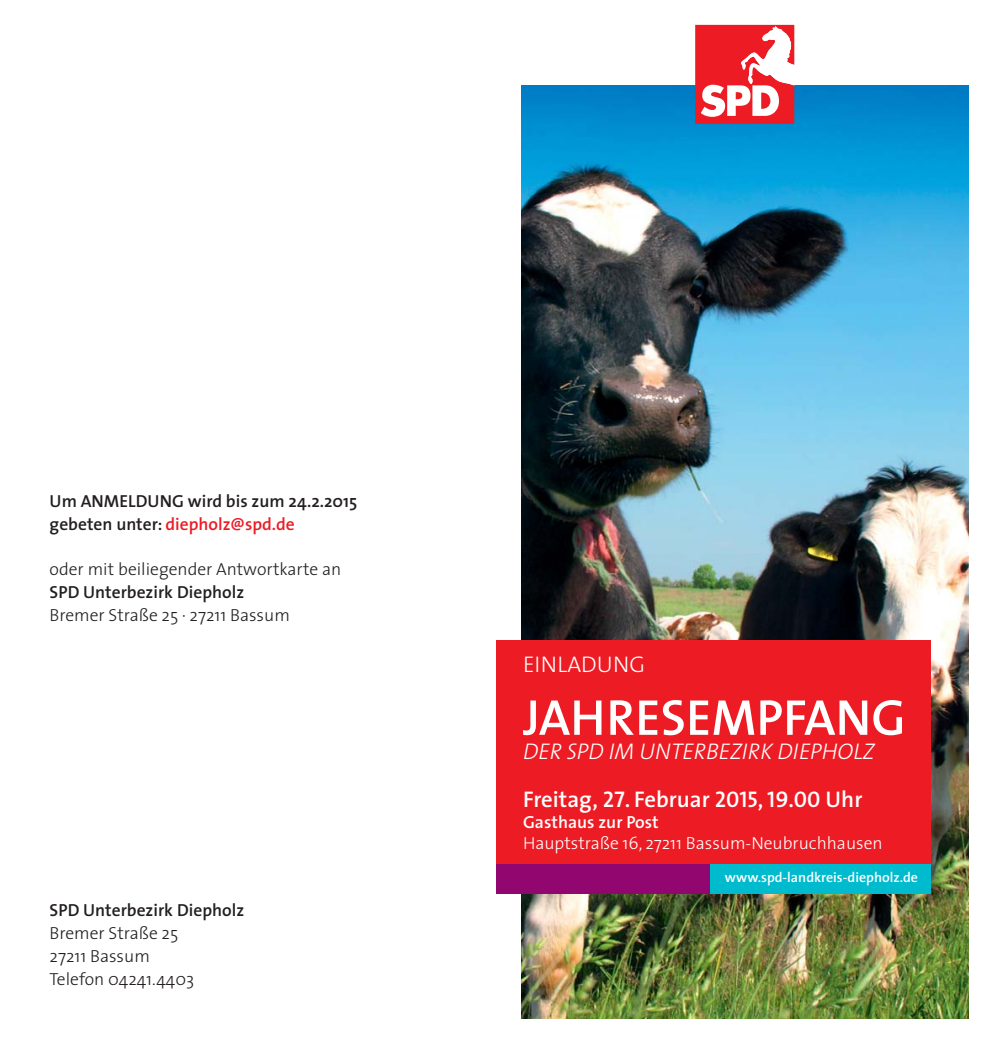
<style>
.page{position:relative;width:993px;height:1042px;background:#fff}
.page>*{position:absolute;margin:0;border:0;box-sizing:border-box;transform-origin:0 0}
.t1{font:600 50.75px "The Sans";color:#fff}
.t2{font:italic 300 22.75px/47.2px "The Sans";color:#fff}
.t3{font:22.75px "The Sans Light Caps";color:#fff}
.t4{font:600 17.5px/22.8px "The Sans";color:#231f20}
.t5{font:300 17.5px/22.8px "The Sans";color:#231f20}
.t6{font:300 17.5px "The Sans";color:#fff}
.t7{font:600 17.5px "The Sans";color:#fff}
.t8{font:600 14px "The Sans";color:#fff}
.s1{color:#ed1c24}
.s2{font-weight:600;font-style:normal}
.s3{font-family:"The Sans Semi Bold Caps";font-weight:400;font-style:normal}
</style>
<div class="page">
<img style="left:521px;top:86px;width:446px;height:932px">
<svg style="left:695px;top:24px;width:99px;height:100px"></svg>
<div style="left:496px;top:640px;width:434px;height:254px;background:#ed1c24"></div>
<div style="left:496px;top:864px;width:434px;height:30px;background:#920670"></div>
<div style="left:709px;top:864px;width:221px;height:30px;background:#00bbce"></div>
<p class="t4" style="left:50px;top:491px;width:309px">Um ANMELDUNG wird bis zum 24.2.2015 gebeten unter: <span class="s1">diepholz@spd.de</span></p>
<p class="t5" style="left:50px;top:559px;width:293px">oder mit beiliegender Antwortkarte an</p>
<p class="t4" style="left:50px;top:582px;width:196px">SPD Unterbezirk Diepholz</p>
<p class="t5" style="left:50px;top:605px;width:242px">Bremer Straße 25 · 27211 Bassum</p>
<p class="t4" style="left:50px;top:901px;width:196px">SPD Unterbezirk Diepholz</p>
<p class="t5" style="left:50px;top:923px;width:146px">Bremer Straße 25<br>27211 Bassum<br>Telefon 04241.4403</p>
<h2 class="t3" style="left:523px;top:650px;width:123px">EINLADUNG</h2>
<h1 class="t1" style="left:523px;top:698px;width:384px">JAHRESEMPFANG</h1>
<h2 class="t2" style="left:523px;top:730px;width:353px">DER SPD IM UNTERBEZIRK DIEPHOLZ<br><span class="s2">Freitag,</span> <span class="s3">27</span><span class="s2">. Februar</span> <span class="s3">2015, 19.00</span> <span class="s2">Uhr</span></h2>
<p class="t7" style="left:523px;top:815px;width:137px">Gasthaus zur Post</p>
<p class="t6" style="left:523px;top:836px;width:361px">Hauptstraße 16, 27211 Bassum-Neubruchhausen</p>
<p class="t8" style="left:724px;top:871px;width:195px">www.spd-landkreis-diepholz.de</p>
</div>
